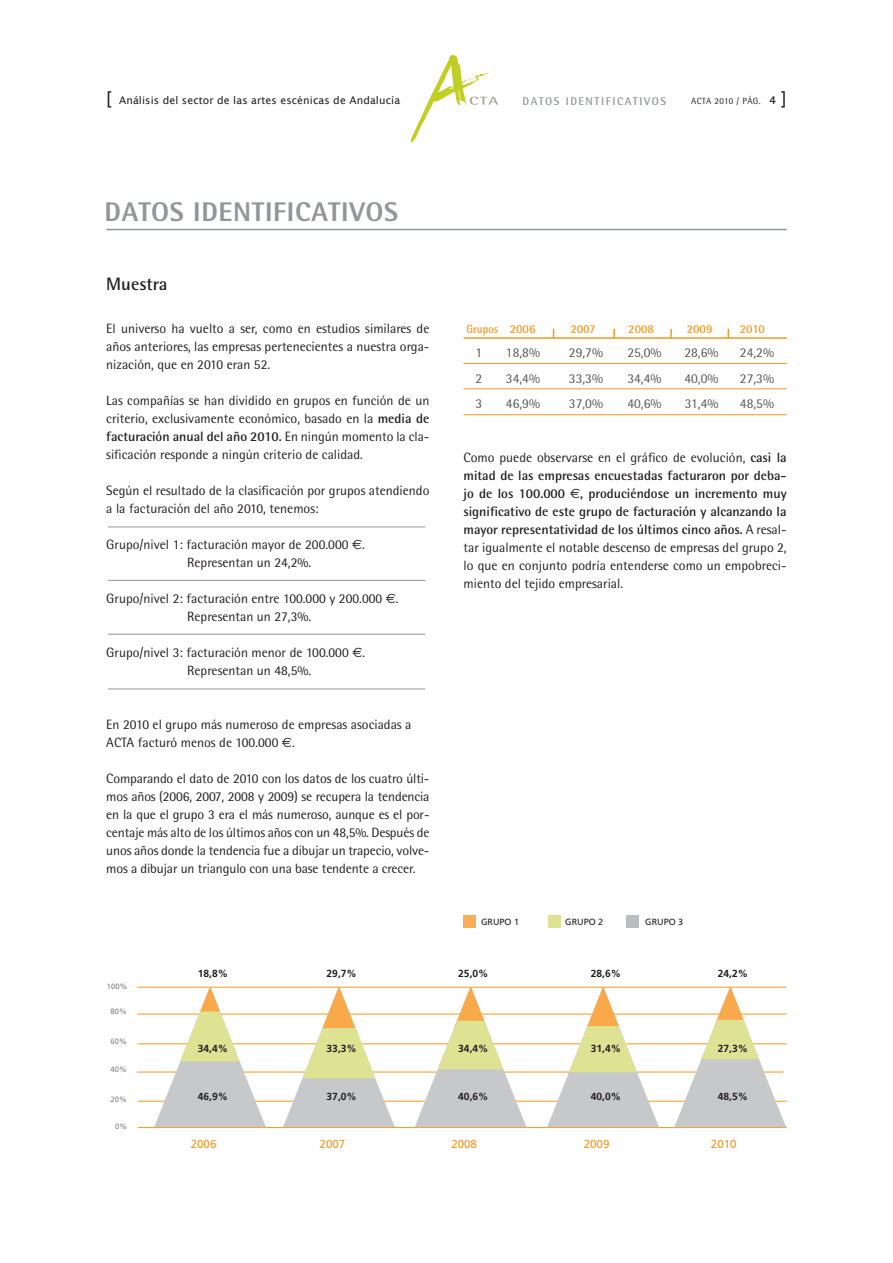
<style>
.page{position:relative;width:893px;height:1263px;background:#fff}
.page>*{position:absolute;margin:0;border:0;box-sizing:border-box;transform-origin:0 0}
.t1{font:800 27px "Rotis Semi Sans";letter-spacing:.025em;color:#939598}
.t2{font:700 18px "Rotis Semi Sans";color:#231f20}
.t3{font:13.5px/18px "Rotis Semi Sans";color:#231f20}
.t4{font:700 13.5px/18px "Rotis Semi Sans";color:#231f20;text-align:justify}
.t5{font:13.5px "Rotis Semi Sans";color:#57585a}
.t6{font:700 12px "Rotis Semi Sans";color:#f7971d}
.t7{font:700 12px "Rotis Semi Sans";color:#f7971d;scale:.9 1}
.t8{font:11.55px "Frutiger";color:#f7971d}
.t9{font:700 11.25px "Rotis Semi Sans";letter-spacing:.14em;color:#939598}
.t10{font:10.5px "Lucida Sans";letter-spacing:.01em;color:#231f20}
.t11{font:700 10.2px "Frutiger";color:#231f20}
.t12{font:9px "Frutiger";color:#231f20}
.t13{font:9px "Rotis Semi Sans";letter-spacing:.05em;color:#231f20}
.t14{font:7.65px "Frutiger";color:#808285}
.s1{font-size:18px}
.s2{font-weight:700;font-size:12px}
.s3{font-family:"Lucida Sans";font-size:18px}
.s4{font-weight:700}
.s5{font-family:"Euro Sans"}
.s6{font-weight:400}
.s7{font-family:"Euro Sans";font-weight:400}
</style>
<div class="page">
<svg style="left:410px;top:55px;width:88px;height:88px"></svg>
<hr style="left:463px;top:337px;width:324px;height:2px;background:#f7971d">
<hr style="left:463px;top:363px;width:324px;height:1px;background:#f7971d">
<hr style="left:463px;top:388px;width:324px;height:1px;background:#f7971d">
<hr style="left:463px;top:414px;width:324px;height:1px;background:#f7971d">
<svg style="left:613px;top:329px;width:2px;height:9px"></svg>
<svg style="left:670px;top:329px;width:2px;height:9px"></svg>
<hr style="left:106px;top:229px;width:681px;height:1px;background:#939598">
<hr style="left:108px;top:580px;width:317px;height:1px;background:#939598">
<hr style="left:108px;top:526px;width:317px;height:1px;background:#939598">
<hr style="left:108px;top:634px;width:317px;height:1px;background:#939598">
<hr style="left:108px;top:688px;width:317px;height:1px;background:#939598">
<div style="left:463px;top:915px;width:13px;height:13px;background:#faae56"></div>
<div style="left:548px;top:915px;width:12px;height:13px;background:#dee394"></div>
<div style="left:626px;top:915px;width:12px;height:13px;background:#bcbdc0"></div>
<hr style="left:137px;top:987px;width:649px;height:1px;background:#f7971d">
<hr style="left:137px;top:1014px;width:650px;height:1px;background:#f7971d">
<hr style="left:138px;top:1043px;width:649px;height:1px;background:#f7971d">
<hr style="left:137px;top:1072px;width:646px;height:1px;background:#f7971d">
<hr style="left:138px;top:1101px;width:649px;height:1px;background:#f7971d">
<hr style="left:138px;top:1127px;width:649px;height:1px;background:#f7971d">
<svg style="left:154px;top:986px;width:112px;height:143px"></svg>
<svg style="left:283px;top:986px;width:112px;height:143px"></svg>
<svg style="left:415px;top:986px;width:112px;height:143px"></svg>
<svg style="left:547px;top:986px;width:112px;height:143px"></svg>
<svg style="left:674px;top:986px;width:112px;height:143px"></svg>
<p class="t10" style="left:106px;top:94px;width:295px"><span class="s1">[</span> Análisis del sector de las artes escénicas de Andalucía</p>
<p class="t9" style="left:522px;top:94px;width:64px">DATOS I DENTI</p>
<p class="t9" style="left:606px;top:94px;width:61px">FICATI VOS</p>
<p class="t13" style="left:691px;top:96px;width:97px">ACTA 2010 / PÁG. <span class="s2">4</span> <span class="s3">]</span></p>
<h1 class="t1" style="left:105px;top:194px;width:295px">DATOS IDENTIFICATIVOS</h1>
<h2 class="t2" style="left:106px;top:273px;width:63px">Muestra</h2>
<p class="t3" style="left:106px;top:320px;width:325px;text-align:justify">El universo ha vuelto a ser, como en estudios similares de años anteriores, las empresas pertenecientes a nuestra orga&shy;nización, que en 2010 eran 52.</p>
<p class="t3" style="left:106px;top:392px;width:325px;text-align:justify">Las compañías se han dividido en grupos en función de un criterio, exclusivamente económico, basado en la <span class="s4">media de facturación anual del año 2010.</span> En ningún momento la cla&shy;sificación responde a ningún criterio de calidad.</p>
<p class="t3" style="left:106px;top:482px;width:325px">Según el resultado de la clasificación por grupos atendiendo a la facturación del año 2010, tenemos:</p>
<p class="t3" style="left:187px;top:536px;width:179px;text-indent:-81px">Grupo/nivel 1: facturación mayor de 200.000 <span class="s5">€</span>.<br>Representan un 24,2%.</p>
<p class="t3" style="left:106px;top:590px;width:294px;text-align:center">Grupo/nivel 2: facturación entre 100.000 y 200.000 <span class="s5">€</span>.<br>Representan un 27,3%.</p>
<p class="t3" style="left:187px;top:644px;width:179px;text-indent:-81px">Grupo/nivel 3: facturación menor de 100.000 <span class="s5">€</span>.<br>Representan un 48,5%.</p>
<p class="t3" style="left:106px;top:716px;width:307px">En 2010 el grupo más numeroso de empresas asociadas a<br>ACTA facturó menos de 100.000 <span class="s5">€</span>.</p>
<p class="t3" style="left:106px;top:770px;width:325px;text-align:justify">Comparando el dato de 2010 con los datos de los cuatro últi&shy;mos años (2006, 2007, 2008 y 2009) se recupera la tendencia en la que el grupo 3 era el más numeroso, aunque es el por&shy;centaje más alto de los últimos años con un 48,5%. Después de unos años donde la tendencia fue a dibujar un trapecio, volve&shy;mos a dibujar un triangulo con una base tendente a crecer.</p>
<p class="t7" style="left:466px;top:322px;width:78px">Grupos 2006</p>
<p class="t6" style="left:570px;top:322px;width:27px">2007</p>
<p class="t6" style="left:628px;top:322px;width:27px">2008</p>
<p class="t6" style="left:687px;top:322px;width:27px">2009</p>
<p class="t6" style="left:740px;top:322px;width:27px">2010</p>
<p class="t5" style="left:475px;top:345px;width:8px">1</p>
<p class="t5" style="left:506px;top:345px;width:36px">18,8%</p>
<p class="t5" style="left:569px;top:345px;width:36px">29,7%</p>
<p class="t5" style="left:627px;top:345px;width:36px">25,0%</p>
<p class="t5" style="left:684px;top:345px;width:36px">28,6%</p>
<p class="t5" style="left:740px;top:345px;width:36px">24,2%</p>
<p class="t5" style="left:475px;top:370px;width:8px">2</p>
<p class="t5" style="left:506px;top:370px;width:36px">34,4%</p>
<p class="t5" style="left:569px;top:370px;width:36px">33,3%</p>
<p class="t5" style="left:627px;top:370px;width:36px">34,4%</p>
<p class="t5" style="left:684px;top:370px;width:36px">40,0%</p>
<p class="t5" style="left:740px;top:370px;width:36px">27,3%</p>
<p class="t5" style="left:475px;top:396px;width:8px">3</p>
<p class="t5" style="left:506px;top:396px;width:36px">46,9%</p>
<p class="t5" style="left:569px;top:396px;width:36px">37,0%</p>
<p class="t5" style="left:627px;top:396px;width:36px">40,6%</p>
<p class="t5" style="left:685px;top:396px;width:35px">31,4%</p>
<p class="t5" style="left:740px;top:396px;width:36px">48,5%</p>
<p class="t4" style="left:463px;top:448px;width:325px"><span class="s6">Como puede observarse en el gráfico de evolución,</span> casi la mitad de las empresas encuestadas facturaron por deba&shy;jo de los 100.000 <span class="s7">€</span>, produciéndose un incremento muy significativo de este grupo de facturación y alcanzando la mayor representatividad de los últimos cinco años. <span class="s6">A resal&shy;tar igualmente el notable descenso de empresas del grupo 2, lo que en conjunto podría entenderse como un empobreci&shy;miento del tejido empresarial.</span></p>
<p class="t12" style="left:481px;top:916px;width:40px">GRUPO 1</p>
<p class="t12" style="left:565px;top:916px;width:40px">GRUPO 2</p>
<p class="t12" style="left:645px;top:916px;width:40px">GRUPO 3</p>
<p class="t14" style="left:107px;top:981px;width:22px">100%</p>
<p class="t14" style="left:111px;top:1007px;width:18px">80%</p>
<p class="t14" style="left:111px;top:1037px;width:18px">60%</p>
<p class="t14" style="left:111px;top:1065px;width:18px">40%</p>
<p class="t14" style="left:111px;top:1095px;width:18px">20%</p>
<p class="t14" style="left:115px;top:1121px;width:13px">0%</p>
<p class="t11" style="left:198px;top:967px;width:32px">18,8%</p>
<p class="t11" style="left:327px;top:967px;width:32px">29,7%</p>
<p class="t11" style="left:458px;top:967px;width:32px">25,0%</p>
<p class="t11" style="left:591px;top:967px;width:32px">28,6%</p>
<p class="t11" style="left:718px;top:967px;width:32px">24,2%</p>
<p class="t11" style="left:198px;top:1042px;width:32px">34,4%</p>
<p class="t11" style="left:327px;top:1042px;width:32px">33,3%</p>
<p class="t11" style="left:458px;top:1042px;width:32px">34,4%</p>
<p class="t11" style="left:591px;top:1042px;width:32px">31,4%</p>
<p class="t11" style="left:718px;top:1042px;width:32px">27,3%</p>
<p class="t11" style="left:198px;top:1091px;width:32px">46,9%</p>
<p class="t11" style="left:327px;top:1091px;width:32px">37,0%</p>
<p class="t11" style="left:458px;top:1091px;width:32px">40,6%</p>
<p class="t11" style="left:591px;top:1091px;width:32px">40,0%</p>
<p class="t11" style="left:718px;top:1091px;width:32px">48,5%</p>
<p class="t8" style="left:191px;top:1137px;width:27px">2006</p>
<p class="t8" style="left:320px;top:1137px;width:27px">2007</p>
<p class="t8" style="left:451px;top:1137px;width:27px">2008</p>
<p class="t8" style="left:584px;top:1137px;width:27px">2009</p>
<p class="t8" style="left:711px;top:1137px;width:27px">2010</p>
</div>
